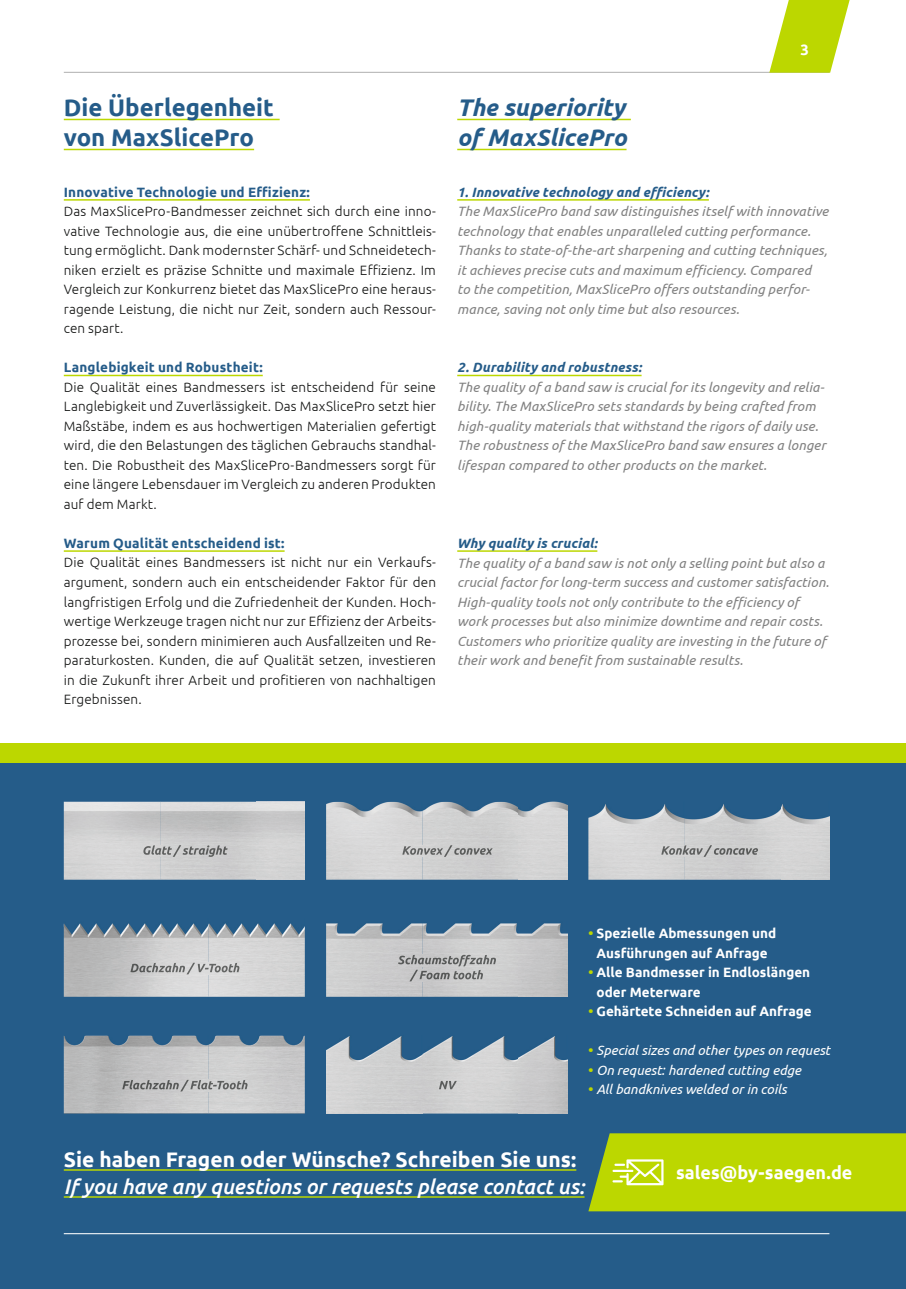
<style>
.page{position:relative;width:906px;height:1289px;background:#fff}
.page>*{position:absolute;margin:0;border:0;box-sizing:border-box;transform-origin:0 0}
.t1{font:700 24px/30px "Ubuntu";color:#255c89}
.t2{font:italic 700 24px/30px "Ubuntu";letter-spacing:-.005em;color:#255c89}
.t3{font:italic 500 21px "Ubuntu";letter-spacing:-.005em;color:#fff}
.t4{font:700 21px "Ubuntu";color:#fff}
.t5{font:700 18px "Ubuntu";color:#fff}
.t6{font:700 15px "Ubuntu";color:#fff}
.t7{font:300 13.5px/19.5px "Ubuntu";letter-spacing:.01em;color:#131413;text-align:justify}
.t8{font:italic 13.5px/19.5px "Ubuntu";letter-spacing:.01em;color:#818181}
.t9{font:700 13.5px/19.5px "Ubuntu";color:#fff;text-align:center}
.t10{font:italic 13.5px "Ubuntu";color:#fff}
.t11{font:700 13.5px "Ubuntu";letter-spacing:.015em;color:#255c89}
.t12{font:italic 700 13.5px "Ubuntu";letter-spacing:.01em;color:#255c89}
.s1{color:#bcd700}
.s2{font-weight:700;font-style:normal;color:#bcd700}
</style>
<div class="page">
<div style="left:0;top:762px;width:906px;height:526px;background:#255c89"></div>
<hr style="left:64px;top:119px;width:216px;height:1px;background:#bcd700">
<hr style="left:64px;top:149px;width:190px;height:1px;background:#bcd700">
<hr style="left:64px;top:199px;width:246px;height:2px;background:#bcd700">
<hr style="left:64px;top:375px;width:199px;height:1px;background:#bcd700">
<hr style="left:64px;top:550px;width:221px;height:2px;background:#bcd700">
<hr style="left:457px;top:119px;width:174px;height:1px;background:#bcd700">
<hr style="left:457px;top:149px;width:169px;height:1px;background:#bcd700">
<hr style="left:457px;top:199px;width:252px;height:2px;background:#bcd700">
<hr style="left:457px;top:375px;width:184px;height:1px;background:#bcd700">
<hr style="left:457px;top:550px;width:140px;height:2px;background:#bcd700">
<hr style="left:64px;top:1233px;width:765px;height:1px;background:#fff">
<hr style="left:64px;top:72px;width:765px;height:1px;background:#afafb0">
<svg style="left:769px;top:0;width:80px;height:73px"></svg>
<div style="left:0;top:743px;width:906px;height:19px;background:#bcd700"></div>
<img style="left:588px;top:804px;width:241px;height:75px">
<img style="left:326px;top:801px;width:241px;height:78px">
<img style="left:64px;top:801px;width:241px;height:78px">
<img style="left:64px;top:923px;width:241px;height:73px">
<img style="left:326px;top:923px;width:241px;height:73px">
<img style="left:326px;top:1036px;width:241px;height:77px">
<img style="left:64px;top:1035px;width:241px;height:78px">
<hr style="left:64px;top:1169px;width:512px;height:1px;background:#bcd700">
<hr style="left:64px;top:1196px;width:520px;height:1px;background:#bcd700">
<svg style="left:588px;top:1133px;width:318px;height:78px;background:#b5d10a"></svg>
<img style="left:130px;top:962px;width:109px;height:12px">
<img style="left:398px;top:954px;width:98px;height:12px">
<img style="left:409px;top:969px;width:74px;height:12px">
<img style="left:143px;top:845px;width:85px;height:11px">
<img style="left:661px;top:845px;width:97px;height:11px">
<img style="left:402px;top:845px;width:91px;height:11px">
<img style="left:439px;top:1080px;width:18px;height:9px">
<img style="left:122px;top:1079px;width:125px;height:12px">
<h1 class="t1" style="left:64px;top:93px;width:212px">Die Überlegenheit von MaxSlicePro</h1>
<p class="t11" style="left:64px;top:184px;width:248px">Innovative Technologie und Effizienz:</p>
<p class="t7" style="left:64px;top:201px;width:374px">Das MaxSlicePro-Bandmesser zeichnet sich durch eine inno&shy;vative Technologie aus, die eine unübertroffene Schnittleis&shy;tung ermöglicht. Dank modernster Schärf- und Schneidetech&shy;niken erzielt es präzise Schnitte und maximale Effizienz. Im Vergleich zur Konkurrenz bietet das MaxSlicePro eine heraus&shy;ragende Leistung, die nicht nur Zeit, sondern auch Ressour&shy;cen spart.</p>
<p class="t11" style="left:64px;top:359px;width:200px">Langlebigkeit und Robustheit:</p>
<p class="t7" style="left:64px;top:377px;width:374px">Die Qualität eines Bandmessers ist entscheidend für seine Langlebigkeit und Zuverlässigkeit. Das MaxSlicePro setzt hier Maßstäbe, indem es aus hochwertigen Materialien gefertigt wird, die den Belastungen des täglichen Gebrauchs standhal&shy;ten. Die Robustheit des MaxSlicePro-Bandmessers sorgt für eine längere Lebensdauer im Vergleich zu anderen Produkten auf dem Markt.</p>
<p class="t11" style="left:64px;top:535px;width:222px">Warum Qualität entscheidend ist:</p>
<p class="t7" style="left:64px;top:552px;width:374px">Die Qualität eines Bandmessers ist nicht nur ein Verkaufs&shy;argument, sondern auch ein entscheidender Faktor für den langfristigen Erfolg und die Zufriedenheit der Kunden. Hoch&shy;wertige Werkzeuge tragen nicht nur zur Effizienz der Arbeits&shy;prozesse bei, sondern minimieren auch Ausfallzeiten und Re&shy;paraturkosten. Kunden, die auf Qualität setzen, investieren in die Zukunft ihrer Arbeit und profitieren von nachhaltigen Ergebnissen.</p>
<p class="t6" style="left:800px;top:41px;width:10px">3</p>
<h1 class="t2" style="left:457px;top:93px;width:171px">The superiority of MaxSlicePro</h1>
<p class="t12" style="left:457px;top:184px;width:253px">1. Innovative technology and efficiency:</p>
<p class="t8" style="left:457px;top:201px;width:373px">The MaxSlicePro band saw distinguishes itself with innovative technology that enables unparalleled cutting performance.<br>Thanks to state-of-the-art sharpening and cutting techniques, it achieves precise cuts and maximum efficiency. Compared<br>to the competition, MaxSlicePro offers outstanding perfor&shy;mance, saving not only time but also resources.</p>
<p class="t12" style="left:457px;top:359px;width:186px">2. Durability and robustness:</p>
<p class="t8" style="left:457px;top:377px;width:370px">The quality of a band saw is crucial for its longevity and relia&shy;bility. The MaxSlicePro sets standards by being crafted from high-quality materials that withstand the rigors of daily use.<br>The robustness of the MaxSlicePro band saw ensures a longer lifespan compared to other products on the market.</p>
<p class="t12" style="left:457px;top:535px;width:142px">Why quality is crucial:</p>
<p class="t8" style="left:457px;top:552px;width:373px">The quality of a band saw is not only a selling point but also a crucial factor for long-term success and customer satisfaction.<br>High-quality tools not only contribute to the efficiency of work processes but also minimize downtime and repair costs.<br>Customers who prioritize quality are investing in the future of their work and benefit from sustainable results.</p>
<p class="t9" style="left:588px;top:923px;width:189px"><span class="s1">•</span> Spezielle Abmessungen und<br>Ausführungen auf Anfrage</p>
<p class="t9" style="left:596px;top:962px;width:215px;text-align:left;text-indent:-8px"><span class="s1">•</span> Alle Bandmesser in Endloslängen oder Meterware</p>
<p class="t9" style="left:588px;top:1001px;width:225px"><span class="s1">•</span> Gehärtete Schneiden auf Anfrage</p>
<p class="t10" style="left:588px;top:1042px;width:243px"><span class="s2">•</span> Special sizes and other types on request</p>
<p class="t10" style="left:588px;top:1061px;width:214px"><span class="s2">•</span> On request: hardened cutting edge</p>
<p class="t10" style="left:588px;top:1081px;width:200px"><span class="s2">•</span> All bandknives welded or in coils</p>
<h2 class="t4" style="left:64px;top:1146px;width:514px">Sie haben Fragen oder Wünsche? Schreiben Sie uns:</h2>
<h2 class="t3" style="left:64px;top:1173px;width:522px">If you have any questions or requests please contact us:</h2>
<h3 class="t5" style="left:676px;top:1161px;width:178px">sales@by-saegen.de</h3>
</div>
